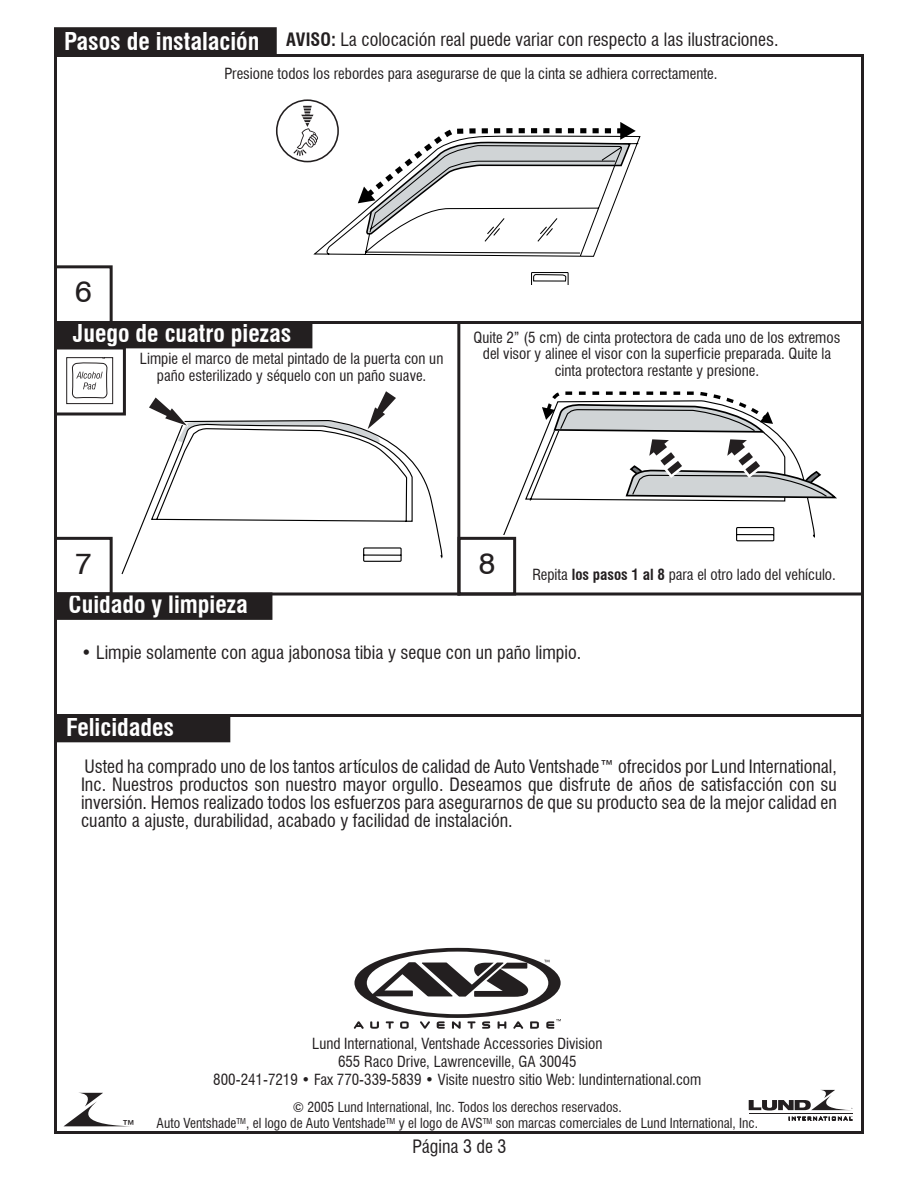
<style>
.page{position:relative;width:918px;height:1188px;background:#fff}
.page>*{position:absolute;margin:0;border:0;box-sizing:border-box;transform-origin:0 0}
.t1{font:30px "Swiss 721 BT";color:#231f20}
.t2{font:700 condensed 24px "Swiss 721 BT";color:#fff}
.t3{font:condensed 18px/18px "Swiss 721 BT";color:#231f20;text-align:justify}
.t4{font:condensed 15px/16.5px "Swiss 721 BT";color:#231f20;text-align:center}
.t5{font:condensed 13.5px/16.2px "Swiss 721 BT";color:#231f20;text-align:center}
.s1{font-weight:700;font-size:24px;color:#fff}
.s2{font-weight:700}
</style>
<div class="page">
<div style="left:55px;top:28px;width:221px;height:26px;background:#231f20"></div>
<div style="left:54px;top:27px;width:223px;height:28px;border:2px solid #231f20"></div>
<hr style="left:54px;top:714px;width:810px;height:3px;background:#231f20">
<div style="left:55px;top:593px;width:217px;height:26px;background:#231f20"></div>
<div style="left:54px;top:592px;width:218px;height:28px;border:2px solid #231f20"></div>
<div style="left:55px;top:716px;width:175px;height:26px;background:#231f20"></div>
<svg style="left:354px;top:948px;width:207px;height:81px"></svg>
<svg style="left:64px;top:1093px;width:59px;height:33px"></svg>
<hr style="left:749px;top:1113px;width:103px;height:1px;background:#231f20">
<svg style="left:789px;top:1116px;width:63px;height:4px"></svg>
<svg style="left:749px;top:1090px;width:103px;height:20px"></svg>
<svg style="left:113px;top:592px;width:751px;height:4px;fill:#231f20"></svg>
<div style="left:54px;top:537px;width:59px;height:59px;border:3px solid #231f20"></div>
<hr style="left:54px;top:321px;width:810px;height:3px;background:#231f20">
<div style="left:55px;top:322px;width:257px;height:26px;background:#231f20"></div>
<svg style="left:503px;top:439px;width:312px;height:103px"></svg>
<div style="left:54px;top:265px;width:59px;height:59px;border:3px solid #231f20"></div>
<div style="left:276px;top:99px;width:63px;height:63px;border:2px solid #231f20;border-radius:50%"></div>
<svg style="left:294px;top:106px;width:20px;height:50px"></svg>
<svg style="left:313px;top:131px;width:328px;height:153px"></svg>
<svg style="left:358px;top:122px;width:278px;height:113px"></svg>
<hr style="left:457px;top:322px;width:3px;height:273px;background:#231f20">
<svg style="left:122px;top:444px;width:320px;height:130px"></svg>
<svg style="left:149px;top:391px;width:247px;height:53px"></svg>
<svg style="left:66px;top:357px;width:47px;height:47px"></svg>
<div style="left:54px;top:346px;width:72px;height:70px;border:3px solid #231f20"></div>
<div style="left:464px;top:536px;width:54px;height:55px;background:#fff"></div>
<div style="left:458px;top:537px;width:58px;height:59px;border:3px solid #231f20"></div>
<svg style="left:542px;top:391px;width:295px;height:109px"></svg>
<p class="t3" style="left:64px;top:31px;width:716px"><span class="s1">Pasos de instalación</span> <span class="s2">AVISO:</span> La colocación real puede variar con respecto a las ilustraciones.</p>
<h1 class="t1" style="left:75px;top:273px;width:18px">6</h1>
<p class="t4" style="left:225px;top:65px;width:494px">Presione todos los rebordes para asegurarse de que la cinta se adhiera correctamente.</p>
<h2 class="t2" style="left:73px;top:319px;width:220px">Juego de cuatro piezas</h2>
<p class="t4" style="left:140px;top:351px;width:305px">Limpie el marco de metal pintado de la puerta con un paño esterilizado y séquelo con un paño suave.</p>
<p class="t4" style="left:474px;top:329px;width:368px">Quite 2” (5 cm) de cinta protectora de cada uno de los extremos del visor y alinee el visor con la superficie preparada. Quite la cinta protectora restante y presione.</p>
<h1 class="t1" style="left:75px;top:545px;width:18px">7</h1>
<h1 class="t1" style="left:479px;top:545px;width:18px">8</h1>
<p class="t4" style="left:532px;top:566px;width:305px">Repita <span class="s2">los pasos 1 al 8</span> para el otro lado del vehículo.</p>
<h2 class="t2" style="left:69px;top:590px;width:181px">Cuidado y limpieza</h2>
<p class="t3" style="left:81px;top:643px;width:502px">• Limpie solamente con agua jabonosa tibia y seque con un paño limpio.</p>
<h2 class="t2" style="left:66px;top:713px;width:109px">Felicidades</h2>
<p class="t3" style="left:81px;top:757px;width:757px">Usted ha comprado uno de los tantos artículos de calidad de Auto Ventshade™ ofrecidos por Lund International, Inc. Nuestros productos son nuestro mayor orgullo. Deseamos que disfrute de años de satisfacción con su inversión. Hemos realizado todos los esfuerzos para asegurarnos de que su producto sea de la mejor calidad en cuanto a ajuste, durabilidad, acabado y facilidad de instalación.</p>
<p class="t3" style="left:121px;top:1117px;width:16px">™</p>
<p class="t4" style="left:213px;top:1034px;width:490px;line-height:18px">Lund International, Ventshade Accessories Division<br>655 Raco Drive, Lawrenceville, GA 30045<br>800-241-7219 • Fax 770-339-5839 • Visite nuestro sitio Web: lundinternational.com</p>
<p class="t5" style="left:157px;top:1099px;width:603px">© 2005 Lund International, Inc. Todos los derechos reservados.<br>Auto Ventshade<sup>TM</sup>, el logo de Auto Ventshade<sup>TM</sup> y el logo de AVS<sup>TM</sup> son marcas comerciales de Lund International, Inc.</p>
<p class="t3" style="left:412px;top:1138px;width:96px">Página 3 de 3</p>
</div>
